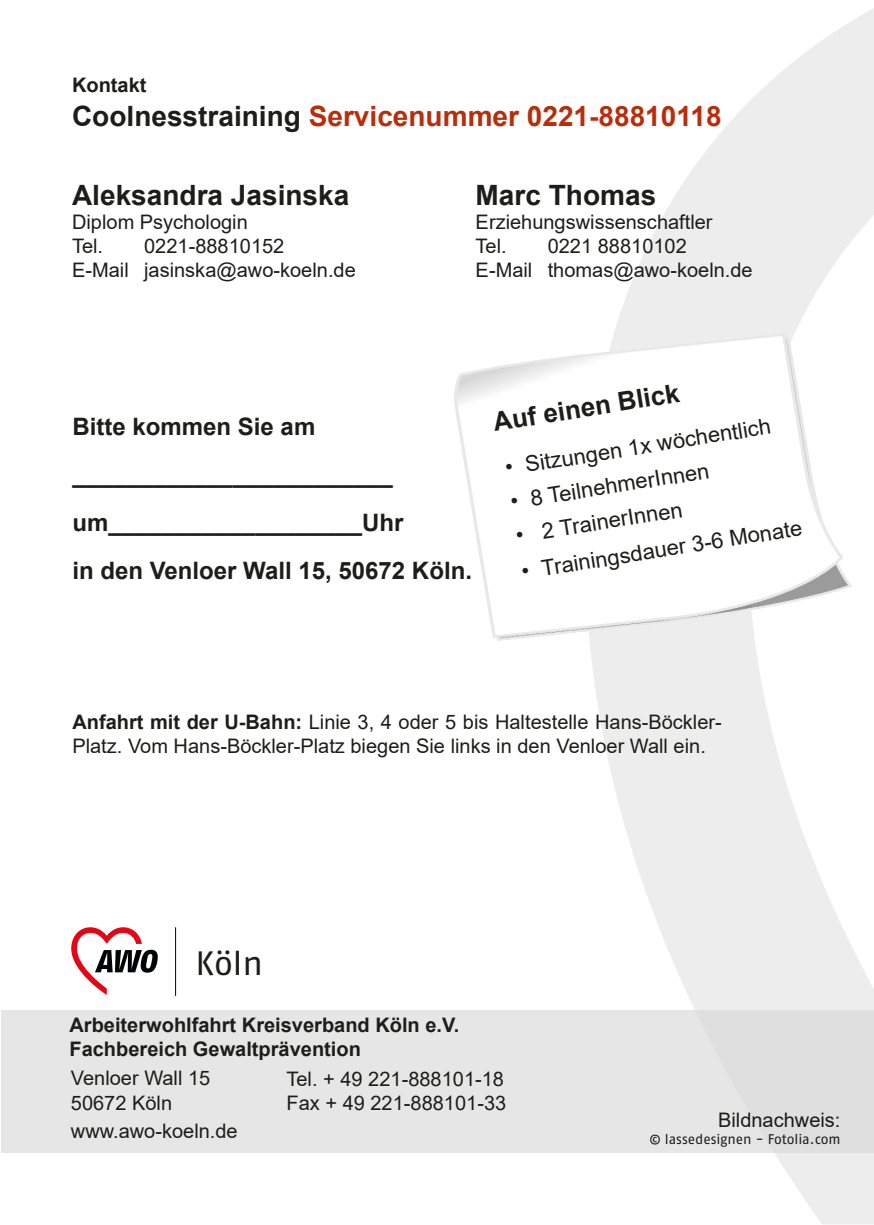
<style>
.page{position:relative;width:874px;height:1225px;background:#fff}
.page>*{position:absolute;margin:0;border:0;box-sizing:border-box;transform-origin:0 0}
.t1{font:33.8px "Fago OT";color:#1d1d1b}
.t2{font:700 28px "Arial";color:#ba2d0a}
.t3{font:700 28px "Arial";color:#1d1d1b}
.t4{font:700 26px "Arial";color:#1d1d1b}
.t5{font:700 24px "Arial";color:#1d1d1b}
.t6{font:22px "Arial";color:#1d1d1b}
.t7{font:20px/24px "Arial";color:#1d1d1b}
.t8{font:700 20px "Arial";color:#1d1d1b}
.t9{font:14px "Fago OT";letter-spacing:-.005em;color:#1d1d1b}
.s1{color:#1d1d1b}
.s2{font-weight:700}
</style>
<div class="page">
<svg style="left:590px;top:9px;width:283px;height:1215px"></svg>
<div style="left:1px;top:1010px;width:872px;height:143px;background:#e6e6e6"></div>
<svg style="left:71px;top:927px;width:87px;height:68px"></svg>
<hr style="left:175px;top:927px;width:1px;height:68px;background:#020304">
<img style="left:454px;top:333px;width:397px;height:307px">
<p class="t8" style="left:72px;top:71px;width:76px">Kontakt</p>
<p class="t2" style="left:72px;top:96px;width:650px"><span class="s1">Coolnesstraining</span> Servicenummer 0221-88810118</p>
<p class="t3" style="left:72px;top:175px;width:279px">Aleksandra Jasinska</p>
<p class="t7" style="left:72px;top:209px;width:177px">Diplom Psychologin</p>
<p class="t7" style="left:72px;top:233px;width:33px">Tel.</p>
<p class="t7" style="left:144px;top:233px;width:142px">0221-88810152</p>
<p class="t7" style="left:72px;top:257px;width:285px">E-Mail jasinska@awo-koeln.de</p>
<p class="t3" style="left:475px;top:175px;width:182px">Marc Thomas</p>
<p class="t7" style="left:475px;top:209px;width:238px">Erziehungswissenschaftler</p>
<p class="t7" style="left:475px;top:233px;width:33px">Tel.</p>
<p class="t7" style="left:547px;top:233px;width:140px">0221 88810102</p>
<p class="t7" style="left:475px;top:257px;width:278px">E-Mail thomas@awo-koeln.de</p>
<p class="t5" style="left:72px;top:409px;width:244px">Bitte kommen Sie am</p>
<p class="t5" style="left:72px;top:457px;width:322px">________________________</p>
<p class="t5" style="left:72px;top:505px;width:332px">um___________________Uhr</p>
<p class="t5" style="left:72px;top:553px;width:401px">in den Venloer Wall 15, 50672 Köln.</p>
<p class="t4" style="left:490px;top:404px;width:189px;rotate:-9deg">Auf einen Blick</p>
<p class="t6" style="left:502px;top:453px;width:270px;rotate:-9deg">• Sitzungen 1x wöchentlich</p>
<p class="t6" style="left:508px;top:486px;width:202px;rotate:-9deg">• 8 TeilnehmerInnen</p>
<p class="t6" style="left:513px;top:520px;width:170px;rotate:-9deg">• 2 TrainerInnen</p>
<p class="t6" style="left:519px;top:556px;width:285px;rotate:-9deg">• Trainingsdauer 3-6 Monate</p>
<p class="t7" style="left:72px;top:710px;width:650px"><span class="s2">Anfahrt mit der U-Bahn:</span> Linie 3, 4 oder 5 bis Haltestelle Hans-Böckler-<br>Platz. Vom Hans-Böckler-Platz biegen Sie links in den Venloer Wall ein.</p>
<h1 class="t1" style="left:195px;top:942px;width:69px">Köln</h1>
<p class="t8" style="left:69px;top:1011px;width:391px">Arbeiterwohlfahrt Kreisverband Köln e.V.</p>
<p class="t8" style="left:69px;top:1035px;width:293px">Fachbereich Gewaltprävention</p>
<p class="t7" style="left:71px;top:1066px;width:141px">Venloer Wall 15</p>
<p class="t7" style="left:71px;top:1090px;width:103px">50672 Köln</p>
<p class="t7" style="left:71px;top:1119px;width:168px">www.awo-koeln.de</p>
<p class="t7" style="left:286px;top:1067px;width:219px">Tel. + 49 221-888101-18</p>
<p class="t7" style="left:286px;top:1091px;width:221px">Fax + 49 221-888101-33</p>
<p class="t7" style="left:717px;top:1108px;width:124px">Bildnachweis:</p>
<p class="t9" style="left:649px;top:1131px;width:192px">© lassedesignen - Fotolia.com</p>
</div>
